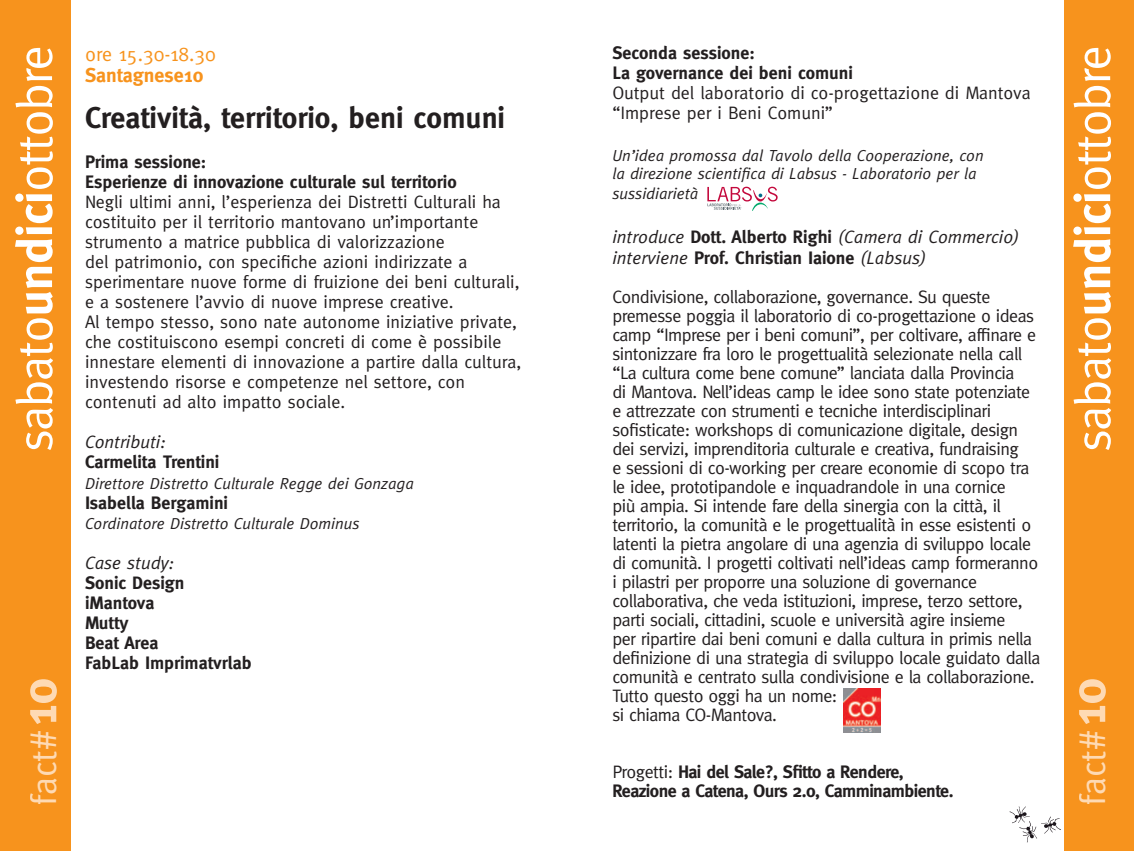
<style>
.page{position:relative;width:1134px;height:851px;background:#fff}
.page>*{position:absolute;margin:0;border:0;box-sizing:border-box;transform-origin:0 0}
.t1{font:50px "Meta";letter-spacing:-.03em;color:#fff}
.t2{font:36px "Meta";color:#fedab4}
.t3{font:700 30px "Meta";color:#231f20}
.t4{font:20px "Meta";color:#f7931d}
.t5{font:700 20px "Meta";color:#f7931d}
.t6{font:18px/19px "Meta";letter-spacing:-.03em;color:#231f20}
.t7{font:18px/20px "Meta";color:#231f20}
.t8{font:700 18px/20px "Meta";color:#231f20}
.t9{font:italic 18px/20px "Meta";color:#231f20}
.t10{font:700 18px/19px "Meta";letter-spacing:-.03em;color:#231f20}
.t11{font:italic 16px/18px "Meta";color:#231f20}
.t12{font:700 3.8px "Trade Gothic";color:#616d73}
.s1{font-weight:700;font-style:normal}
.s2{font-weight:700}
.s3{font-weight:700;font-size:50px}
.s4{font-weight:400}
</style>
<div class="page">
<div style="left:0;top:0;width:70px;height:850px;background:#f7931d"></div>
<div style="left:1064px;top:0;width:70px;height:850px;background:#f7931d"></div>
<img style="left:843px;top:688px;width:37px;height:44px">
<svg style="left:1009px;top:806px;width:52px;height:36px"></svg>
<svg style="left:707px;top:187px;width:71px;height:24px"></svg>
<p class="t8" style="left:612px;top:43px;width:242px">Seconda sessione:<br>La governance dei beni comuni</p>
<p class="t7" style="left:612px;top:83px;width:420px">Output del laboratorio di co-progettazione di Mantova “Imprese per i Beni Comuni”</p>
<p class="t11" style="left:612px;top:147px;width:373px">Un’idea promossa dal Tavolo della Cooperazione, con la direzione scientifica di Labsus - Laboratorio per la</p>
<p class="t11" style="left:612px;top:185px;width:88px">sussidiarietà</p>
<p class="t9" style="left:612px;top:227px;width:408px">introduce <span class="s1">Dott. Alberto Righi</span> (Camera di Commercio) interviene <span class="s1">Prof. Christian Iaione</span> (Labsus)</p>
<p class="t6" style="left:612px;top:286px;width:430px">Condivisione, collaborazione, governance. Su queste premesse poggia il laboratorio di co-progettazione o ideas camp “Imprese per i beni comuni”, per coltivare, affinare e sintonizzare fra loro le progettualità selezionate nella call “La cultura come bene comune” lanciata dalla Provincia<br>di Mantova. Nell’ideas camp le idee sono state potenziate e attrezzate con strumenti e tecniche interdisciplinari sofisticate: workshops di comunicazione digitale, design dei servizi, imprenditoria culturale e creativa, fundraising<br>e sessioni di co-working per creare economie di scopo tra le idee, prototipandole e inquadrandole in una cornice<br>più ampia. Si intende fare della sinergia con la città, il territorio, la comunità e le progettualità in esse esistenti o latenti la pietra angolare di una agenzia di sviluppo locale di comunità. I progetti coltivati nell’ideas camp formeranno i pilastri per proporre una soluzione di governance collaborativa, che veda istituzioni, imprese, terzo settore, parti sociali, cittadini, scuole e università agire insieme<br>per ripartire dai beni comuni e dalla cultura in primis nella definizione di una strategia di sviluppo locale guidato dalla comunità e centrato sulla condivisione e la collaborazione.<br>Tutto questo oggi ha un nome:<br>si chiama CO-Mantova.</p>
<h1 class="t1" style="left:6px;top:451px;width:407px;rotate:-90deg">sabato<span class="s2">undici</span>ottobre</h1>
<h1 class="t1" style="left:1064px;top:451px;width:407px;rotate:-90deg">sabato<span class="s2">undici</span>ottobre</h1>
<p class="t4" style="left:85px;top:43px;width:132px">ore 15.30-18.30</p>
<p class="t5" style="left:85px;top:64px;width:120px">Santagnese10</p>
<h3 class="t3" style="left:85px;top:100px;width:422px">Creatività, territorio, beni comuni</h3>
<p class="t8" style="left:85px;top:152px;width:373px">Prima sessione:<br>Esperienze di innovazione culturale sul territorio</p>
<p class="t7" style="left:85px;top:192px;width:438px">Negli ultimi anni, l’esperienza dei Distretti Culturali ha costituito per il territorio mantovano un’importante strumento a matrice pubblica di valorizzazione<br>del patrimonio, con specifiche azioni indirizzate a sperimentare nuove forme di fruizione dei beni culturali, e a sostenere l’avvio di nuove imprese creative.<br>Al tempo stesso, sono nate autonome iniziative private, che costituiscono esempi concreti di come è possibile innestare elementi di innovazione a partire dalla cultura, investendo risorse e competenze nel settore, con contenuti ad alto impatto sociale.</p>
<p class="t9" style="left:85px;top:432px;width:82px">Contributi:</p>
<p class="t8" style="left:85px;top:452px;width:136px">Carmelita Trentini</p>
<p class="t11" style="left:85px;top:473px;width:330px">Direttore Distretto Culturale Regge dei Gonzaga</p>
<p class="t8" style="left:85px;top:492px;width:145px">Isabella Bergamini</p>
<p class="t11" style="left:85px;top:513px;width:276px">Cordinatore Distretto Culturale Dominus</p>
<p class="t9" style="left:85px;top:552px;width:91px">Case study:</p>
<p class="t8" style="left:85px;top:572px;width:168px">Sonic Design iMantova<br>Mutty<br>Beat Area<br>FabLab Imprimatvrlab</p>
<p class="t12" style="left:740px;top:206px;width:2px">’</p>
<h2 class="t2" style="left:23px;top:805px;width:129px;rotate:-90deg">fact#<span class="s3">10</span></h2>
<h2 class="t2" style="left:1072px;top:805px;width:129px;rotate:-90deg">fact#<span class="s3">10</span></h2>
<p class="t10" style="left:612px;top:762px;width:343px"><span class="s4">Progetti:</span> Hai del Sale?, Sfitto a Rendere,<br>Reazione a Catena, Ours 2.0, Camminambiente.</p>
</div>
